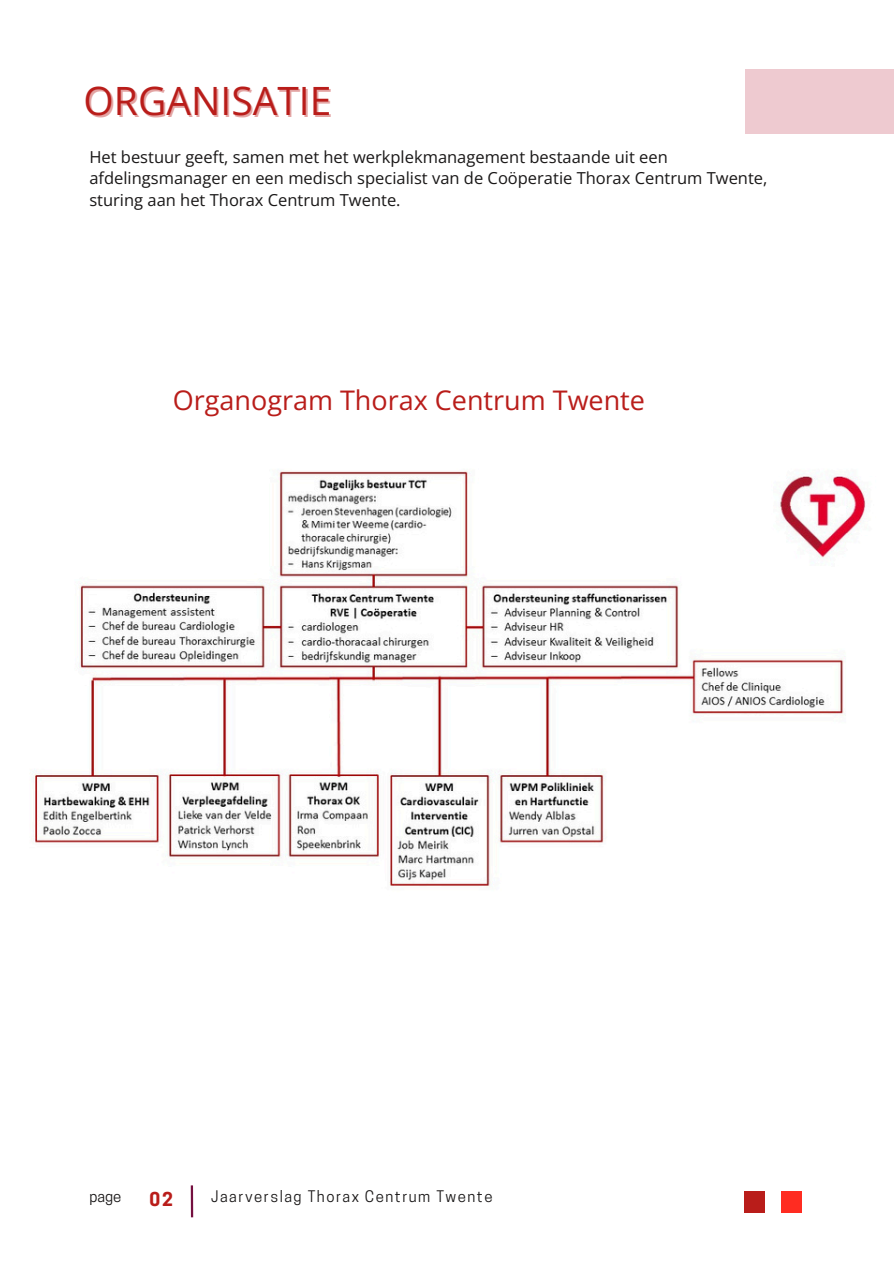
<style>
.page{position:relative;width:894px;height:1264px;background:#fff}
.page>*{position:absolute;margin:0;border:0;box-sizing:border-box;transform-origin:0 0}
.t1{font:39px "Open Sans";color:#b91d1a}
.t2{font:27px "Open Sans";color:#b91d1a}
.t3{font:700 18px "Cooper Hewitt";color:#b91d1a}
.t4{font:16.5px/21.3px "Open Sans";color:#191717}
.t5{font:15px "Cooper Hewitt";letter-spacing:.1em;color:#191717}
</style>
<div class="page">
<hr style="left:191px;top:1185px;width:2px;height:32px;background:#751040">
<div style="left:743px;top:1190px;width:21px;height:22px;background:#b91d1a"></div>
<div style="left:781px;top:1190px;width:20px;height:22px;background:#ff2c21"></div>
<div style="left:745px;top:70px;width:148px;height:64px;background:#eecad0"></div>
<img style="left:31px;top:470px;width:837px;height:418px">
<h2 class="t1" style="left:84px;top:73px;width:249px">ORGANISATIE</h2>
<h4 class="t4" style="left:89px;top:146px;width:679px">Het bestuur geeft, samen met het werkplekmanagement bestaande uit een afdelingsmanager en een medisch specialist van de Coöperatie Thorax Centrum Twente, sturing aan het Thorax Centrum Twente.</h4>
<p class="t2" style="left:173px;top:380px;width:473px">Organogram Thorax Centrum Twente</p>
<p class="t5" style="left:89px;top:1190px;width:33px">page</p>
<h3 class="t3" style="left:149px;top:1192px;width:25px">02</h3>
<p class="t5" style="left:211px;top:1190px;width:283px">Jaarverslag Thorax Centrum Twente</p>
</div>
